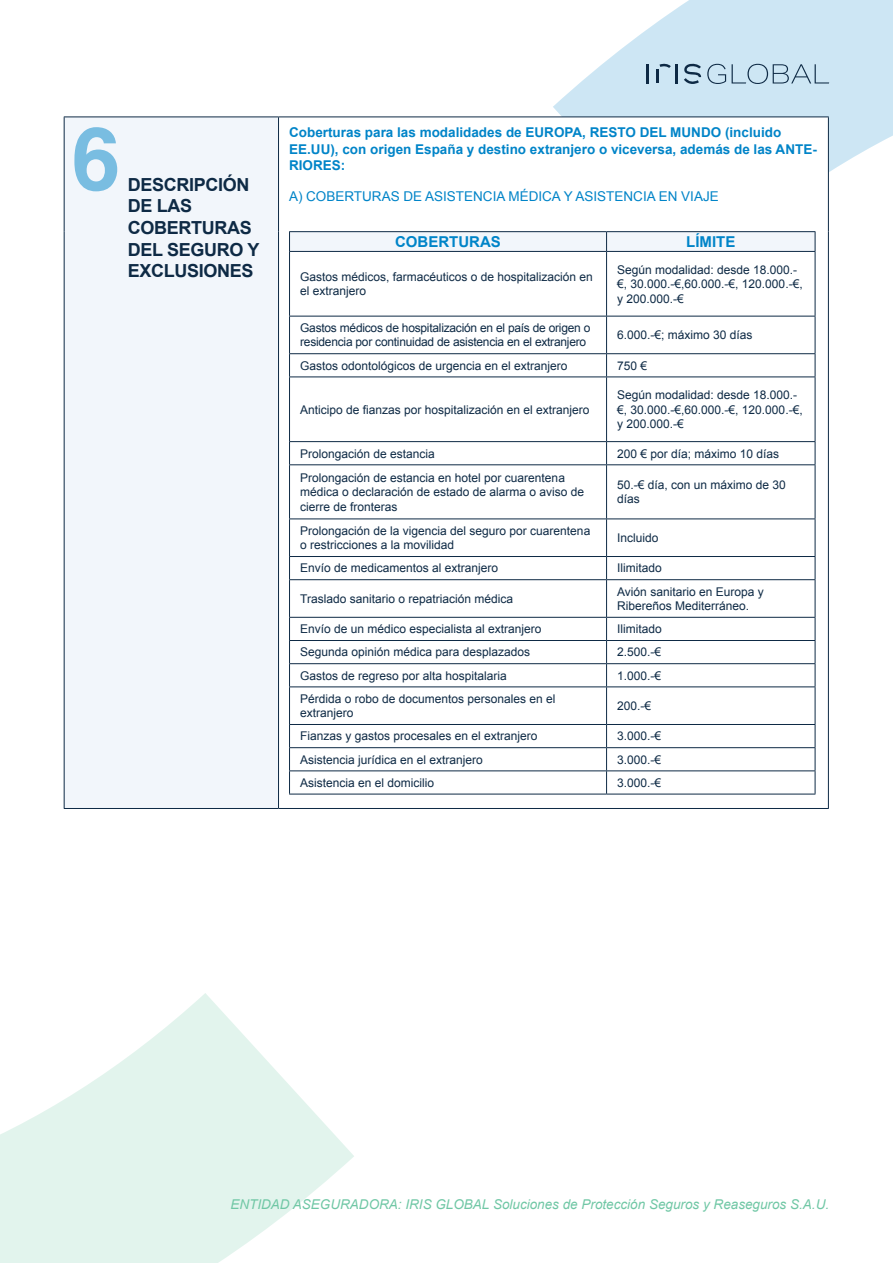
<style>
.page{position:relative;width:893px;height:1263px;background:#fff}
.page>*{position:absolute;margin:0;border:0;box-sizing:border-box;transform-origin:0 0}
.t1{font:700 18px/21.6px "Arial";letter-spacing:-.02em;color:#0e2a45}
.t2{font:700 15px "Arial";color:#0084c8}
.t3{font:700 13.5px/16.2px "Arial";color:#0084c8}
.t4{font:italic 13.5px "Arial";color:#70c7a5}
.t5{font:13.5px "Arial";color:#0084c8}
.t6{font:12px/14.4px "Arial";color:#0e2a45}
.t7{font:12px/14.4px "Arial";letter-spacing:-.02em;color:#0e2a45}
</style>
<div class="page">
<svg style="left:0;top:993px;width:354px;height:270px;fill:#e2f4ed"></svg>
<svg style="left:553px;top:0;width:340px;height:172px;fill:#cde6f4"></svg>
<hr style="left:656px;top:69px;width:3px;height:14px;background:#0e2a45">
<hr style="left:646px;top:64px;width:3px;height:19px;background:#0e2a45">
<svg style="left:659px;top:63px;width:19px;height:20px"></svg>
<svg style="left:684px;top:63px;width:17px;height:21px"></svg>
<svg style="left:707px;top:64px;width:19px;height:20px"></svg>
<svg style="left:732px;top:64px;width:97px;height:20px;background:#b1cbda"></svg>
<div style="left:64px;top:117px;width:215px;height:691px;background:#f2f6fb"></div>
<svg style="left:553px;top:118px;width:275px;height:690px"></svg>
<hr style="left:279px;top:117px;width:550px;height:1px;background:#0e2a45">
<hr style="left:828px;top:117px;width:1px;height:114px;background:#0e2a45">
<hr style="left:828px;top:231px;width:1px;height:577px;background:#0e2a45">
<hr style="left:279px;top:808px;width:550px;height:1px;background:#0e2a45">
<hr style="left:64px;top:117px;width:1px;height:114px;background:#0e2a45">
<hr style="left:64px;top:231px;width:1px;height:577px;background:#0e2a45">
<hr style="left:64px;top:117px;width:215px;height:1px;background:#0e2a45">
<hr style="left:278px;top:117px;width:1px;height:114px;background:#0e2a45">
<hr style="left:278px;top:231px;width:1px;height:577px;background:#0e2a45">
<hr style="left:64px;top:808px;width:215px;height:1px;background:#0e2a45">
<svg style="left:290px;top:252px;width:525px;height:542px"></svg>
<hr style="left:289px;top:316px;width:318px;height:1px;background:#0e2a45">
<hr style="left:607px;top:316px;width:208px;height:1px;background:#0e2a45">
<hr style="left:289px;top:353px;width:318px;height:1px;background:#0e2a45">
<hr style="left:607px;top:353px;width:208px;height:1px;background:#0e2a45">
<hr style="left:289px;top:376px;width:318px;height:1px;background:#0e2a45">
<hr style="left:607px;top:376px;width:208px;height:1px;background:#0e2a45">
<hr style="left:289px;top:441px;width:318px;height:1px;background:#0e2a45">
<hr style="left:607px;top:441px;width:208px;height:1px;background:#0e2a45">
<hr style="left:289px;top:464px;width:318px;height:1px;background:#0e2a45">
<hr style="left:607px;top:464px;width:208px;height:1px;background:#0e2a45">
<hr style="left:289px;top:518px;width:318px;height:1px;background:#0e2a45">
<hr style="left:607px;top:518px;width:208px;height:1px;background:#0e2a45">
<hr style="left:289px;top:640px;width:318px;height:1px;background:#0e2a45">
<hr style="left:607px;top:640px;width:208px;height:1px;background:#0e2a45">
<hr style="left:289px;top:663px;width:318px;height:1px;background:#0e2a45">
<hr style="left:607px;top:663px;width:208px;height:1px;background:#0e2a45">
<hr style="left:289px;top:686px;width:318px;height:1px;background:#0e2a45">
<hr style="left:607px;top:686px;width:208px;height:1px;background:#0e2a45">
<hr style="left:289px;top:724px;width:318px;height:1px;background:#0e2a45">
<hr style="left:607px;top:724px;width:208px;height:1px;background:#0e2a45">
<hr style="left:289px;top:747px;width:318px;height:1px;background:#0e2a45">
<hr style="left:607px;top:747px;width:208px;height:1px;background:#0e2a45">
<hr style="left:289px;top:770px;width:318px;height:1px;background:#0e2a45">
<hr style="left:607px;top:770px;width:208px;height:1px;background:#0e2a45">
<hr style="left:289px;top:794px;width:318px;height:1px;background:#0e2a45">
<hr style="left:607px;top:794px;width:208px;height:1px;background:#0e2a45">
<hr style="left:607px;top:231px;width:208px;height:1px;background:#0e2a45">
<hr style="left:289px;top:252px;width:1px;height:64px;background:#0e2a45">
<hr style="left:289px;top:316px;width:1px;height:37px;background:#0e2a45">
<svg style="left:289px;top:354px;width:1px;height:22px"></svg>
<hr style="left:289px;top:377px;width:1px;height:64px;background:#0e2a45">
<svg style="left:289px;top:442px;width:1px;height:22px"></svg>
<hr style="left:289px;top:465px;width:1px;height:53px;background:#0e2a45">
<hr style="left:289px;top:519px;width:1px;height:37px;background:#0e2a45">
<svg style="left:289px;top:618px;width:1px;height:68px"></svg>
<hr style="left:289px;top:687px;width:1px;height:37px;background:#0e2a45">
<svg style="left:289px;top:725px;width:1px;height:69px"></svg>
<hr style="left:607px;top:251px;width:208px;height:1px;background:#0e2a45">
<hr style="left:606px;top:252px;width:1px;height:64px;background:#0e2a45">
<hr style="left:815px;top:252px;width:1px;height:64px;background:#0e2a45">
<hr style="left:606px;top:316px;width:1px;height:37px;background:#0e2a45">
<hr style="left:815px;top:316px;width:1px;height:37px;background:#0e2a45">
<svg style="left:606px;top:354px;width:1px;height:22px"></svg>
<svg style="left:815px;top:354px;width:1px;height:22px"></svg>
<hr style="left:606px;top:377px;width:1px;height:64px;background:#0e2a45">
<hr style="left:815px;top:377px;width:1px;height:64px;background:#0e2a45">
<svg style="left:606px;top:442px;width:1px;height:22px"></svg>
<svg style="left:815px;top:442px;width:1px;height:22px"></svg>
<hr style="left:606px;top:465px;width:1px;height:53px;background:#0e2a45">
<hr style="left:815px;top:465px;width:1px;height:53px;background:#0e2a45">
<hr style="left:606px;top:519px;width:1px;height:37px;background:#0e2a45">
<hr style="left:815px;top:519px;width:1px;height:37px;background:#0e2a45">
<svg style="left:606px;top:557px;width:1px;height:22px"></svg>
<hr style="left:606px;top:580px;width:1px;height:37px;background:#0e2a45">
<svg style="left:606px;top:618px;width:1px;height:68px"></svg>
<svg style="left:815px;top:618px;width:1px;height:68px"></svg>
<hr style="left:606px;top:687px;width:1px;height:37px;background:#0e2a45">
<hr style="left:815px;top:687px;width:1px;height:37px;background:#0e2a45">
<svg style="left:606px;top:725px;width:1px;height:69px"></svg>
<svg style="left:815px;top:725px;width:1px;height:69px"></svg>
<hr style="left:289px;top:231px;width:318px;height:1px;background:#0e2a45">
<svg style="left:289px;top:232px;width:527px;height:19px"></svg>
<hr style="left:289px;top:251px;width:318px;height:1px;background:#0e2a45">
<hr style="left:289px;top:556px;width:318px;height:1px;background:#0e2a45">
<svg style="left:289px;top:557px;width:1px;height:22px"></svg>
<hr style="left:607px;top:556px;width:208px;height:1px;background:#0e2a45">
<svg style="left:815px;top:557px;width:1px;height:22px"></svg>
<hr style="left:289px;top:579px;width:318px;height:1px;background:#0e2a45">
<hr style="left:289px;top:580px;width:1px;height:37px;background:#0e2a45">
<hr style="left:607px;top:579px;width:208px;height:1px;background:#0e2a45">
<hr style="left:815px;top:580px;width:1px;height:37px;background:#0e2a45">
<hr style="left:289px;top:617px;width:318px;height:1px;background:#0e2a45">
<hr style="left:607px;top:617px;width:208px;height:1px;background:#0e2a45">
<svg style="left:74px;top:127px;width:43px;height:64px"></svg>
<h1 class="t1" style="left:128px;top:174px;width:133px">DESCRIPCIÓN<br>DE LAS<br>COBERTURAS<br>DEL SEGURO Y<br>EXCLUSIONES</h1>
<p class="t3" style="left:289px;top:125px;width:529px">Coberturas para las modalidades de EUROPA, RESTO DEL MUNDO (incluido<br>EE.UU), con origen España y destino extranjero o viceversa, además de las ANTE-<br>RIORES:</p>
<p class="t5" style="left:289px;top:187px;width:431px">A) COBERTURAS DE ASISTENCIA MÉDICA Y ASISTENCIA EN VIAJE</p>
<p class="t2" style="left:395px;top:232px;width:107px">COBERTURAS</p>
<p class="t2" style="left:686px;top:232px;width:51px">LÍMITE</p>
<p class="t6" style="left:300px;top:270px;width:294px">Gastos médicos, farmacéuticos o de hospitalización en el extranjero</p>
<p class="t6" style="left:617px;top:262px;width:187px">Según modalidad: desde 18.000.- €, 30.000.-€,60.000.-€, 120.000.-€, y 200.000.-€</p>
<p class="t7" style="left:300px;top:321px;width:292px">Gastos médicos de hospitalización en el país de origen o residencia por continuidad de asistencia en el extranjero</p>
<p class="t6" style="left:617px;top:328px;width:137px">6.000.-€; máximo 30 días</p>
<p class="t6" style="left:300px;top:358px;width:269px">Gastos odontológicos de urgencia en el extranjero</p>
<p class="t6" style="left:617px;top:358px;width:32px">750 €</p>
<p class="t6" style="left:300px;top:402px;width:291px">Anticipo de fianzas por hospitalización en el extranjero</p>
<p class="t6" style="left:617px;top:388px;width:187px">Según modalidad: desde 18.000.- €, 30.000.-€,60.000.-€, 120.000.-€, y 200.000.-€</p>
<p class="t6" style="left:300px;top:446px;width:136px">Prolongación de estancia</p>
<p class="t6" style="left:617px;top:446px;width:164px">200 € por día; máximo 10 días</p>
<p class="t6" style="left:300px;top:470px;width:286px">Prolongación de estancia en hotel por cuarentena médica o declaración de estado de alarma o aviso de cierre de fronteras</p>
<p class="t6" style="left:617px;top:478px;width:170px">50.-€ día, con un máximo de 30 días</p>
<p class="t6" style="left:300px;top:524px;width:292px">Prolongación de la vigencia del seguro por cuarentena o restricciones a la movilidad</p>
<p class="t6" style="left:617px;top:531px;width:43px">Incluido</p>
<p class="t6" style="left:300px;top:561px;width:200px">Envío de medicamentos al extranjero</p>
<p class="t6" style="left:617px;top:561px;width:46px">Ilimitado</p>
<p class="t6" style="left:300px;top:592px;width:214px">Traslado sanitario o repatriación médica</p>
<p class="t6" style="left:617px;top:584px;width:148px">Avión sanitario en Europa y<br>Ribereños Mediterráneo.</p>
<p class="t6" style="left:300px;top:622px;width:243px">Envío de un médico especialista al extranjero</p>
<p class="t6" style="left:617px;top:622px;width:46px">Ilimitado</p>
<p class="t6" style="left:300px;top:645px;width:232px">Segunda opinión médica para desplazados</p>
<p class="t6" style="left:617px;top:645px;width:46px">2.500.-€</p>
<p class="t6" style="left:300px;top:668px;width:208px">Gastos de regreso por alta hospitalaria</p>
<p class="t6" style="left:617px;top:668px;width:46px">1.000.-€</p>
<p class="t6" style="left:300px;top:692px;width:257px">Pérdida o robo de documentos personales en el extranjero</p>
<p class="t6" style="left:617px;top:699px;width:36px">200.-€</p>
<p class="t6" style="left:300px;top:729px;width:239px">Fianzas y gastos procesales en el extranjero</p>
<p class="t6" style="left:617px;top:729px;width:46px">3.000.-€</p>
<p class="t6" style="left:300px;top:752px;width:184px">Asistencia jurídica en el extranjero</p>
<p class="t6" style="left:617px;top:752px;width:46px">3.000.-€</p>
<p class="t6" style="left:300px;top:775px;width:136px">Asistencia en el domicilio</p>
<p class="t6" style="left:617px;top:775px;width:46px">3.000.-€</p>
<p class="t4" style="left:230px;top:1195px;width:600px">ENTIDAD ASEGURADORA: IRIS GLOBAL Soluciones de Protección Seguros y Reaseguros S.A.U.</p>
</div>
